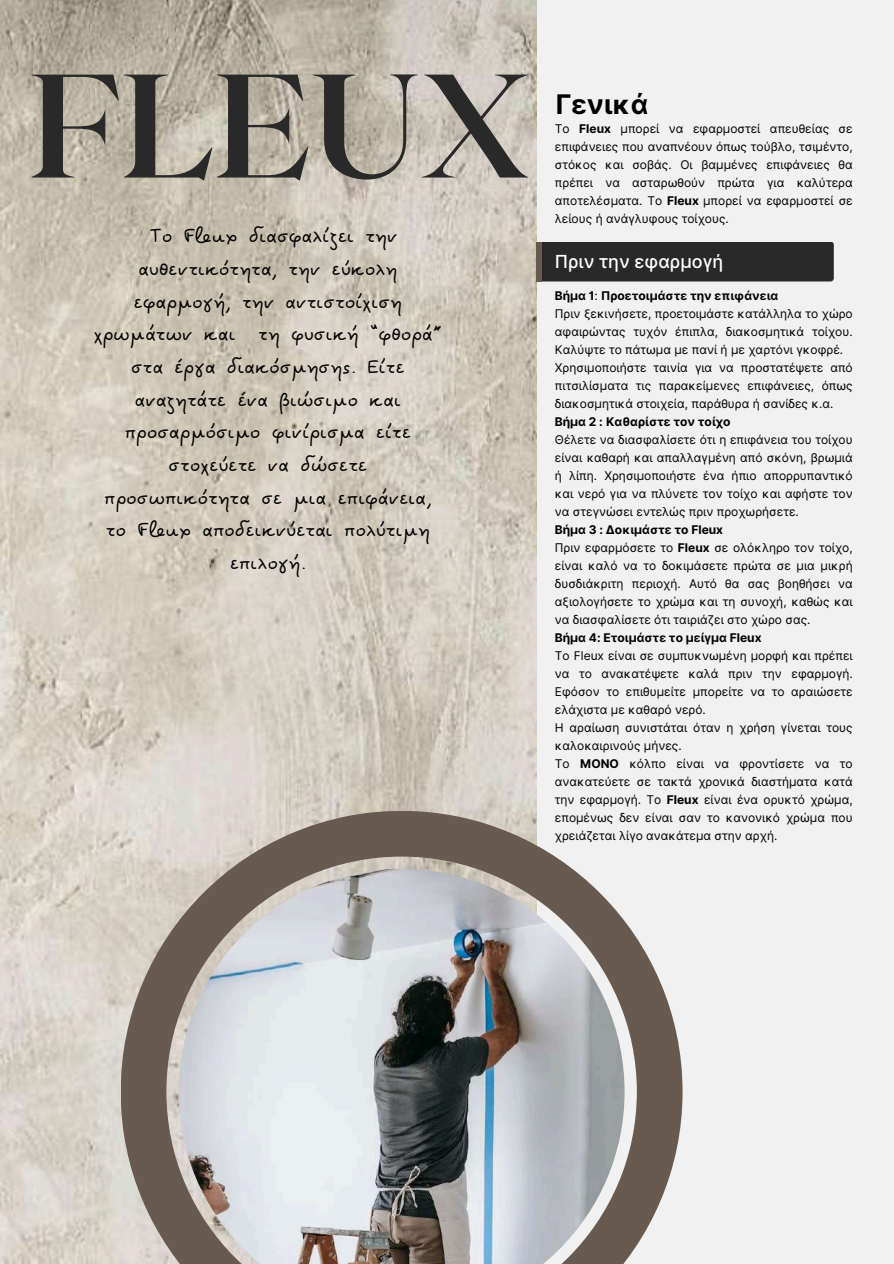
<style>
.page{position:relative;width:894px;height:1264px;background:#fff}
.page>*{position:absolute;margin:0;border:0;box-sizing:border-box;transform-origin:0 0}
.t1{font:700 147px "Roxborough CF";color:#292929}
.t2{font:700 27px "Inter";color:#000}
.t3{font:24px/32.7px "Pecita";color:#000;text-align:center}
.t4{font:500 18px "Inter";color:#fff}
.t5{font:12px/18px "Inter";color:#000}
.t6{font:700 12px "Inter";color:#000}
.s1{font-weight:700}
</style>
<div class="page">
<div style="left:510px;top:0;width:383px;height:1263px;background:#f1f1f1"></div>
<img style="left:0;top:0;width:536px;height:1263px">
<div style="left:535px;top:241px;width:298px;height:40px;background:#292929;border-radius:3px"></div>
<div style="left:535px;top:241px;width:6px;height:40px;background:#675a50"></div>
<svg style="left:121px;top:810px;width:561px;height:453px;background:#abaaa8"></svg>
<h1 class="t1" style="left:29px;top:30px;width:502px">FLEUX</h1>
<p class="t3" style="left:94px;top:222px;width:350px">Το Fleux διασφαλίζει την αυθεντικότητα, την εύκολη εφαρμογή, την αντιστοίχιση χρωμάτων και τη φυσική “φθορά” στα έργα διακόσμησης. Είτε αναζητάτε ένα βιώσιμο και προσαρμόσιμο φινίρισμα είτε στοχεύετε να δώσετε προσωπικότητα σε μια επιφάνεια, το Fleux αποδεικνύεται πολύτιμη επιλογή.</p>
<h2 class="t2" style="left:555px;top:88px;width:94px">Γενικά</h2>
<p class="t5" style="left:554px;top:119px;width:299px;text-align:justify">Το <span class="s1">Fleux</span> μπορεί να εφαρμοστεί απευθείας σε επιφάνειες που αναπνέουν όπως τούβλο, τσιμέντο, στόκος και σοβάς. Οι βαμμένες επιφάνειες θα πρέπει να ασταρωθούν πρώτα για καλύτερα αποτελέσματα. Το <span class="s1">Fleux</span> μπορεί να εφαρμοστεί σε λείους ή ανάγλυφους τοίχους.</p>
<h3 class="t4" style="left:554px;top:250px;width:170px">Πριν την εφαρμογή</h3>
<p class="t5" style="left:554px;top:286px;width:299px"><span class="s1">Βήμα 1</span>: <span class="s1">Προετοιμάστε την επιφάνεια<br></span>Πριν ξεκινήσετε, προετοιμάστε κατάλληλα το χώρο αφαιρώντας τυχόν έπιπλα, διακοσμητικά τοίχου.<br>Καλύψτε το πάτωμα με πανί ή με χαρτόνι γκοφρέ.<br>Χρησιμοποιήστε ταινία για να προστατέψετε από πιτσιλίσματα τις παρακείμενες επιφάνειες, όπως διακοσμητικά στοιχεία, παράθυρα ή σανίδες κ.α.</p>
<p class="t6" style="left:554px;top:414px;width:177px">Βήμα 2 : Καθαρίστε τον τοίχο</p>
<p class="t5" style="left:554px;top:430px;width:299px;text-align:justify">Θέλετε να διασφαλίσετε ότι η επιφάνεια του τοίχου είναι καθαρή και απαλλαγμένη από σκόνη, βρωμιά ή λίπη. Χρησιμοποιήστε ένα ήπιο απορρυπαντικό και νερό για να πλύνετε τον τοίχο και αφήστε τον να στεγνώσει εντελώς πριν προχωρήσετε.</p>
<p class="t5" style="left:554px;top:520px;width:299px"><span class="s1">Βήμα 3 : Δοκιμάστε το Fleux<br></span>Πριν εφαρμόσετε το <span class="s1">Fleux</span> σε ολόκληρο τον τοίχο, είναι καλό να το δοκιμάσετε πρώτα σε μια μικρή δυσδιάκριτη περιοχή. Αυτό θα σας βοηθήσει να αξιολογήσετε το χρώμα και τη συνοχή, καθώς και να διασφαλίσετε ότι ταιριάζει στο χώρο σας.</p>
<p class="t6" style="left:554px;top:630px;width:208px">Βήμα 4: Ετοιμάστε το μείγμα Fleux</p>
<p class="t5" style="left:554px;top:646px;width:299px">Το Fleux είναι σε συμπυκνωμένη μορφή και πρέπει να το ανακατέψετε καλά πριν την εφαρμογή.<br>Εφόσον το επιθυμείτε μπορείτε να το αραιώσετε ελάχιστα με καθαρό νερό.<br>Η αραίωση συνιστάται όταν η χρήση γίνεται τους καλοκαιρινούς μήνες.<br>Το <span class="s1">ΜΟΝΟ</span> κόλπο είναι να φροντίσετε να το ανακατεύετε σε τακτά χρονικά διαστήματα κατά την εφαρμογή. Το <span class="s1">Fleux</span> είναι ένα ορυκτό χρώμα, επομένως δεν είναι σαν το κανονικό χρώμα που χρειάζεται λίγο ανακάτεμα στην αρχή.</p>
</div>
